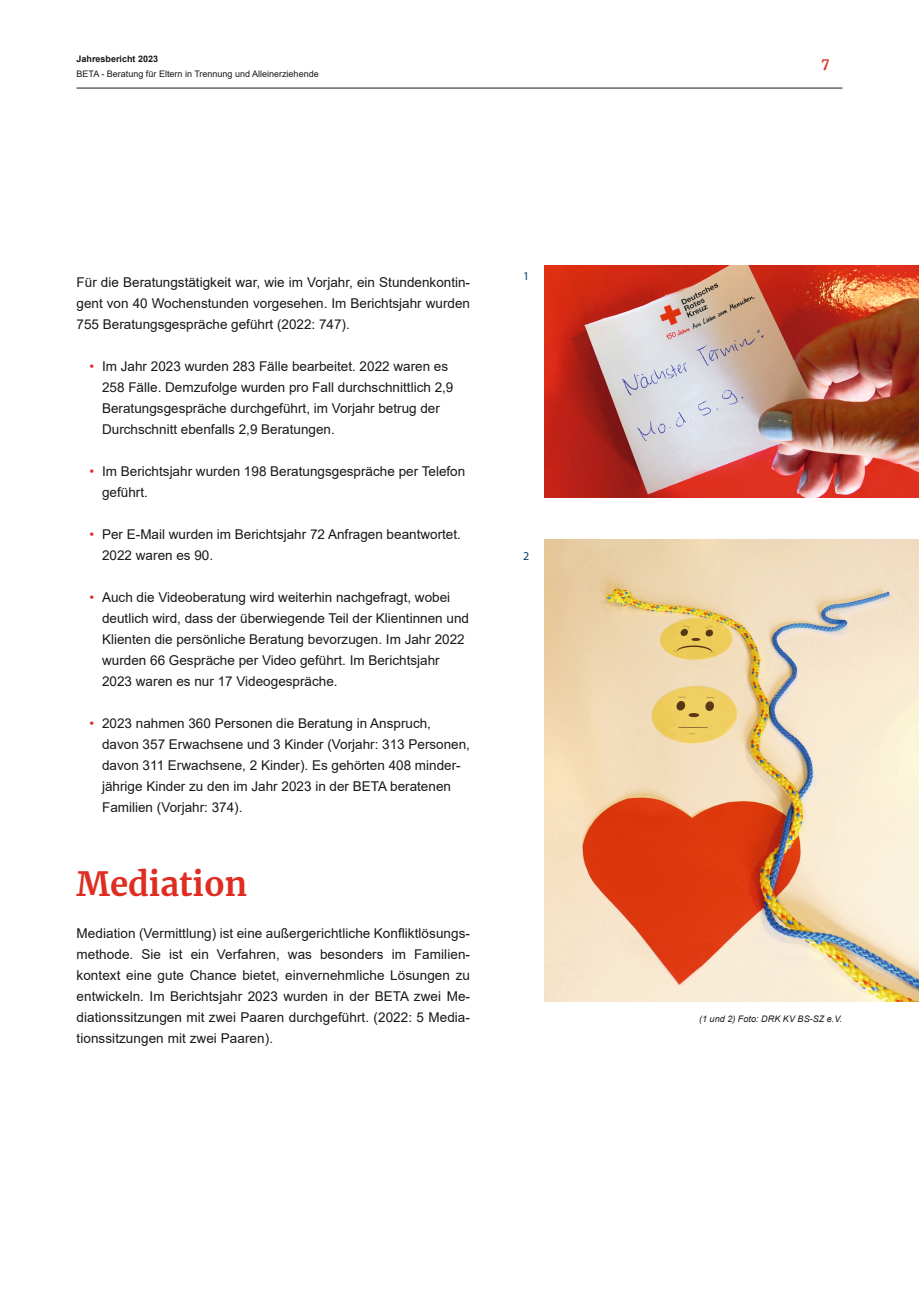
<style>
.page{position:relative;width:919px;height:1289px;background:#fff}
.page>*{position:absolute;margin:0;border:0;box-sizing:border-box;transform-origin:0 0}
.Headlinegröße_II_22_28_pt{font:700 33px "Merriweather";color:#df2d21}
.Fließtext_10_14_pt{font:13.5px/21px "Arial";color:#171818}
.t1{font:700 13.5px "Merriweather";color:#df2d21}
.Bildunterschrift_8_10_pt{font:12px "Myriad Pro";color:#004368}
.t2{font:9px "Arial";color:#171818}
.Bildunterschrift_8_10_pt-2{font:italic 9px "Arial";letter-spacing:.005em;color:#171818}
.t3{font:700 9px "Arial";color:#171818}
.s1{color:#df2d21}
</style>
<div class="page">
<hr style="left:77px;top:88px;width:765px;height:1px;background:#171818">
<img style="left:544px;top:539px;width:374px;height:462px">
<img style="left:544px;top:266px;width:374px;height:231px">
<p class="t3" style="left:77px;top:52px;width:83px">Jahresbericht 2023</p>
<p class="t2" style="left:77px;top:67px;width:243px">BETA - Beratung für Eltern in Trennung und Alleinerziehende</p>
<p class="Fließtext_10_14_pt" style="left:77px;top:271px;width:395px;text-align:justify">Für die Beratungstätigkeit war, wie im Vorjahr, ein Stundenkontin&shy;gent von 40 Wochenstunden vorgesehen. Im Berichtsjahr wurden 755 Beratungsgespräche geführt (2022: 747).</p>
<p class="Fließtext_10_14_pt" style="left:102px;top:355px;width:353px;text-indent:-13px"><span class="s1">•</span> Im Jahr 2023 wurden 283 Fälle bearbeitet. 2022 waren es 258 Fälle. Demzufolge wurden pro Fall durchschnittlich 2,9<br>Beratungsgespräche durchgeführt, im Vorjahr betrug der Durchschnitt ebenfalls 2,9 Beratungen.</p>
<p class="Fließtext_10_14_pt" style="left:102px;top:460px;width:364px;text-indent:-13px"><span class="s1">•</span> Im Berichtsjahr wurden 198 Beratungsgespräche per Telefon geführt.</p>
<p class="Fließtext_10_14_pt" style="left:102px;top:523px;width:360px;text-indent:-13px"><span class="s1">•</span> Per E-Mail wurden im Berichtsjahr 72 Anfragen beantwortet.<br>2022 waren es 90.</p>
<p class="Fließtext_10_14_pt" style="left:102px;top:586px;width:368px;text-indent:-13px"><span class="s1">•</span> Auch die Videoberatung wird weiterhin nachgefragt, wobei deutlich wird, dass der überwiegende Teil der Klientinnen und Klienten die persönliche Beratung bevorzugen. Im Jahr 2022 wurden 66 Gespräche per Video geführt. Im Berichtsjahr 2023 waren es nur 17 Videogespräche.</p>
<p class="Fließtext_10_14_pt" style="left:102px;top:712px;width:369px;text-indent:-13px"><span class="s1">•</span> 2023 nahmen 360 Personen die Beratung in Anspruch, davon 357 Erwachsene und 3 Kinder (Vorjahr: 313 Personen, davon 311 Erwachsene, 2 Kinder). Es gehörten 408 minder&shy;jährige Kinder zu den im Jahr 2023 in der BETA beratenen Familien (Vorjahr: 374).</p>
<p class="Headlinegröße_II_22_28_pt" style="left:77px;top:861px;width:172px">Mediation</p>
<p class="Fließtext_10_14_pt" style="left:77px;top:922px;width:395px;text-align:justify">Mediation (Vermittlung) ist eine außergerichtliche Konfliktlösungs&shy;methode. Sie ist ein Verfahren, was besonders im Familien&shy;kontext eine gute Chance bietet, einvernehmliche Lösungen zu entwickeln. Im Berichtsjahr 2023 wurden in der BETA zwei Me&shy;diationssitzungen mit zwei Paaren durchgeführt. (2022: 5 Media&shy;tionssitzungen mit zwei Paaren).</p>
<p class="Bildunterschrift_8_10_pt" style="left:523px;top:269px;width:8px">1</p>
<p class="Bildunterschrift_8_10_pt" style="left:523px;top:548px;width:8px">2</p>
<p class="t1" style="left:821px;top:54px;width:10px">7</p>
<p class="Bildunterschrift_8_10_pt-2" style="left:699px;top:1013px;width:145px">(1 und 2) Foto: DRK KV BS-SZ e.V.</p>
</div>
